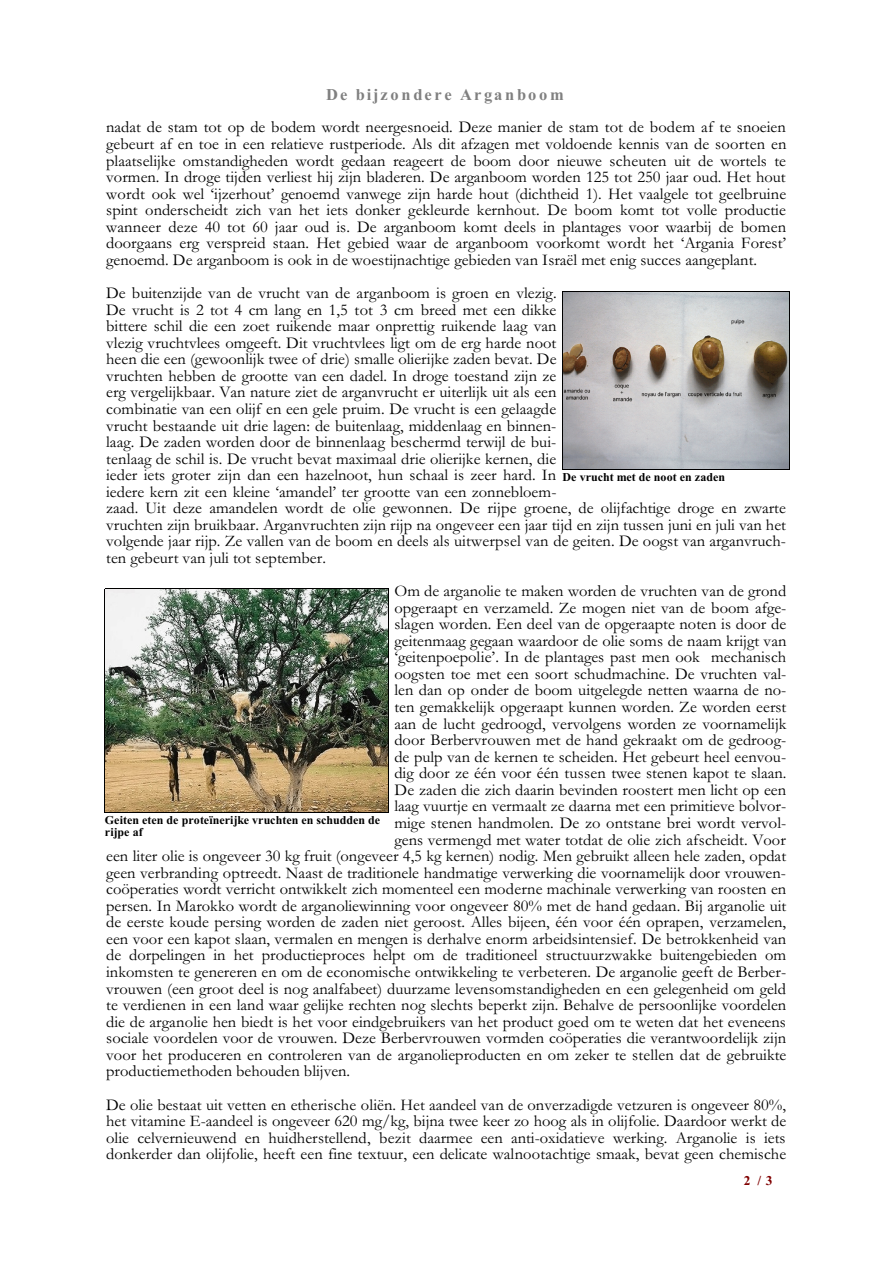
<style>
.page{position:relative;width:893px;height:1263px;background:#fff}
.page>*{position:absolute;margin:0;border:0;box-sizing:border-box;transform-origin:0 0}
.t1{font:16.5px/16.5px "Garamond";color:#000;text-align:justify}
.t2{font:700 16.5px "Times New Roman";letter-spacing:.165em;color:#808080}
.t3{font:700 13.5px "Times New Roman";color:#800000}
.t4{font:700 12px/12px "Times New Roman";color:#000}
</style>
<div class="page">
<img style="left:563px;top:291px;width:226px;height:179px">
<img style="left:105px;top:589px;width:283px;height:224px">
<p class="t2" style="left:326px;top:89px;width:239px">De bijzondere Arganboom</p>
<p class="t1" style="left:106px;top:121px;width:682px">nadat de stam tot op de bodem wordt neergesnoeid. Deze manier de stam tot de bodem af te snoeien gebeurt af en toe in een relatieve rustperiode. Als dit afzagen met voldoende kennis van de soorten en plaatselijke omstandigheden wordt gedaan reageert de boom door nieuwe scheuten uit de wortels te vormen. In droge tijden verliest hij zijn bladeren. De arganboom worden 125 tot 250 jaar oud. Het hout wordt ook wel ‘ijzerhout’ genoemd vanwege zijn harde hout (dichtheid 1). Het vaalgele tot geelbruine spint onderscheidt zich van het iets donker gekleurde kernhout. De boom komt tot volle productie wanneer deze 40 tot 60 jaar oud is. De arganboom komt deels in plantages voor waarbij de bomen doorgaans erg verspreid staan. Het gebied waar de arganboom voorkomt wordt het ‘Argania Forest’ genoemd. De arganboom is ook in de woestijnachtige gebieden van Israël met enig succes aangeplant.</p>
<p class="t1" style="left:106px;top:287px;width:681px;text-align:left">De buitenzijde van de vrucht van de arganboom is groen en vlezig.<br>De vrucht is 2 tot 4 cm lang en 1,5 tot 3 cm breed met een dikke<br>bittere schil die een zoet ruikende maar onprettig ruikende laag van<br>vlezig vruchtvlees omgeeft. Dit vruchtvlees ligt om de erg harde noot<br>heen die een (gewoonlijk twee of drie) smalle olierijke zaden bevat. De<br>vruchten hebben de grootte van een dadel. In droge toestand zijn ze<br>erg vergelijkbaar. Van nature ziet de arganvrucht er uiterlijk uit als een<br>combinatie van een olijf en een gele pruim. De vrucht is een gelaagde<br>vrucht bestaande uit drie lagen: de buitenlaag, middenlaag en binnen-<br>laag. De zaden worden door de binnenlaag beschermd terwijl de bui-<br>tenlaag de schil is. De vrucht bevat maximaal drie olierijke kernen, die<br>ieder iets groter zijn dan een hazelnoot, hun schaal is zeer hard. In<br>iedere kern zit een kleine ‘amandel’ ter grootte van een zonnebloem-<br>zaad. Uit deze amandelen wordt de olie gewonnen. De rijpe groene, de olijfachtige droge en zwarte vruchten zijn bruikbaar. Arganvruchten zijn rijp na ongeveer een jaar tijd en zijn tussen juni en juli van het volgende jaar rijp. Ze vallen van de boom en deels als uitwerpsel van de geiten. De oogst van arganvruch&shy;ten gebeurt van juli tot september.</p>
<p class="t1" style="left:394px;top:585px;width:393px">Om de arganolie te maken worden de vruchten van de grond</p>
<p class="t1" style="left:394px;top:601px;width:394px">opgeraapt en verzameld. Ze mogen niet van de boom afge-</p>
<p class="t1" style="left:394px;top:618px;width:393px">slagen worden. Een deel van de opgeraapte noten is door de</p>
<p class="t1" style="left:394px;top:634px;width:393px">geitenmaag gegaan waardoor de olie soms de naam krijgt van</p>
<p class="t1" style="left:394px;top:651px;width:393px">‘geitenpoepolie’. In de plantages past men ook mechanisch</p>
<p class="t1" style="left:394px;top:667px;width:393px">oogsten toe met een soort schudmachine. De vruchten val-</p>
<p class="t1" style="left:394px;top:684px;width:393px">len dan op onder de boom uitgelegde netten waarna de no-</p>
<p class="t1" style="left:394px;top:700px;width:393px">ten gemakkelijk opgeraapt kunnen worden. Ze worden eerst</p>
<p class="t1" style="left:394px;top:717px;width:394px">aan de lucht gedroogd, vervolgens worden ze voornamelijk</p>
<p class="t1" style="left:394px;top:734px;width:393px">door Berbervrouwen met de hand gekraakt om de gedroog-</p>
<p class="t1" style="left:394px;top:750px;width:393px">de pulp van de kernen te scheiden. Het gebeurt heel eenvou-</p>
<p class="t1" style="left:394px;top:767px;width:393px">dig door ze één voor één tussen twee stenen kapot te slaan.</p>
<p class="t1" style="left:394px;top:783px;width:393px">De zaden die zich daarin bevinden roostert men licht op een</p>
<p class="t1" style="left:394px;top:800px;width:393px">laag vuurtje en vermaalt ze daarna met een primitieve bolvor-</p>
<p class="t1" style="left:394px;top:816px;width:393px">mige stenen handmolen. De zo ontstane brei wordt vervol-</p>
<p class="t1" style="left:394px;top:833px;width:393px">gens vermengd met water totdat de olie zich afscheidt. Voor</p>
<p class="t1" style="left:106px;top:849px;width:681px">een liter olie is ongeveer 30 kg fruit (ongeveer 4,5 kg kernen) nodig. Men gebruikt alleen hele zaden, opdat</p>
<p class="t1" style="left:106px;top:866px;width:681px">geen verbranding optreedt. Naast de traditionele handmatige verwerking die voornamelijk door vrouwen-</p>
<p class="t1" style="left:106px;top:883px;width:682px">coöperaties wordt verricht ontwikkelt zich momenteel een moderne machinale verwerking van roosten en</p>
<p class="t1" style="left:106px;top:899px;width:682px">persen. In Marokko wordt de arganoliewinning voor ongeveer 80% met de hand gedaan. Bij arganolie uit</p>
<p class="t1" style="left:106px;top:916px;width:681px">de eerste koude persing worden de zaden niet geroost. Alles bijeen, één voor één oprapen, verzamelen,</p>
<p class="t1" style="left:106px;top:932px;width:681px">een voor een kapot slaan, vermalen en mengen is derhalve enorm arbeidsintensief. De betrokkenheid van</p>
<p class="t1" style="left:106px;top:949px;width:681px">de dorpelingen in het productieproces helpt om de traditioneel structuurzwakke buitengebieden om</p>
<p class="t1" style="left:106px;top:965px;width:681px">inkomsten te genereren en om de economische ontwikkeling te verbeteren. De arganolie geeft de Berber-</p>
<p class="t1" style="left:106px;top:982px;width:681px">vrouwen (een groot deel is nog analfabeet) duurzame levensomstandigheden en een gelegenheid om geld</p>
<p class="t1" style="left:106px;top:999px;width:681px">te verdienen in een land waar gelijke rechten nog slechts beperkt zijn. Behalve de persoonlijke voordelen</p>
<p class="t1" style="left:106px;top:1015px;width:681px">die de arganolie hen biedt is het voor eindgebruikers van het product goed om te weten dat het eveneens</p>
<p class="t1" style="left:106px;top:1032px;width:681px">sociale voordelen voor de vrouwen. Deze Berbervrouwen vormden coöperaties die verantwoordelijk zijn</p>
<p class="t1" style="left:106px;top:1048px;width:682px">voor het produceren en controleren van de arganolieproducten en om zeker te stellen dat de gebruikte</p>
<p class="t1" style="left:106px;top:1065px;width:246px">productiemethoden behouden blijven.</p>
<p class="t1" style="left:106px;top:1098px;width:682px">De olie bestaat uit vetten en etherische oliën. Het aandeel van de onverzadigde vetzuren is ongeveer 80%, het vitamine E-aandeel is ongeveer 620 mg/kg, bijna twee keer zo hoog als in olijfolie. Daardoor werkt de olie celvernieuwend en huidherstellend, bezit daarmee een anti-oxidatieve werking. Arganolie is iets donkerder dan olijfolie, heeft een fine textuur, een delicate walnootachtige smaak, bevat geen chemische</p>
<p class="t4" style="left:563px;top:472px;width:164px">De vrucht met de noot en zaden</p>
<p class="t4" style="left:105px;top:815px;width:277px">Geiten eten de proteïnerijke vruchten en schudden de rijpe af</p>
<p class="t3" style="left:744px;top:1176px;width:30px">2 / 3</p>
</div>
